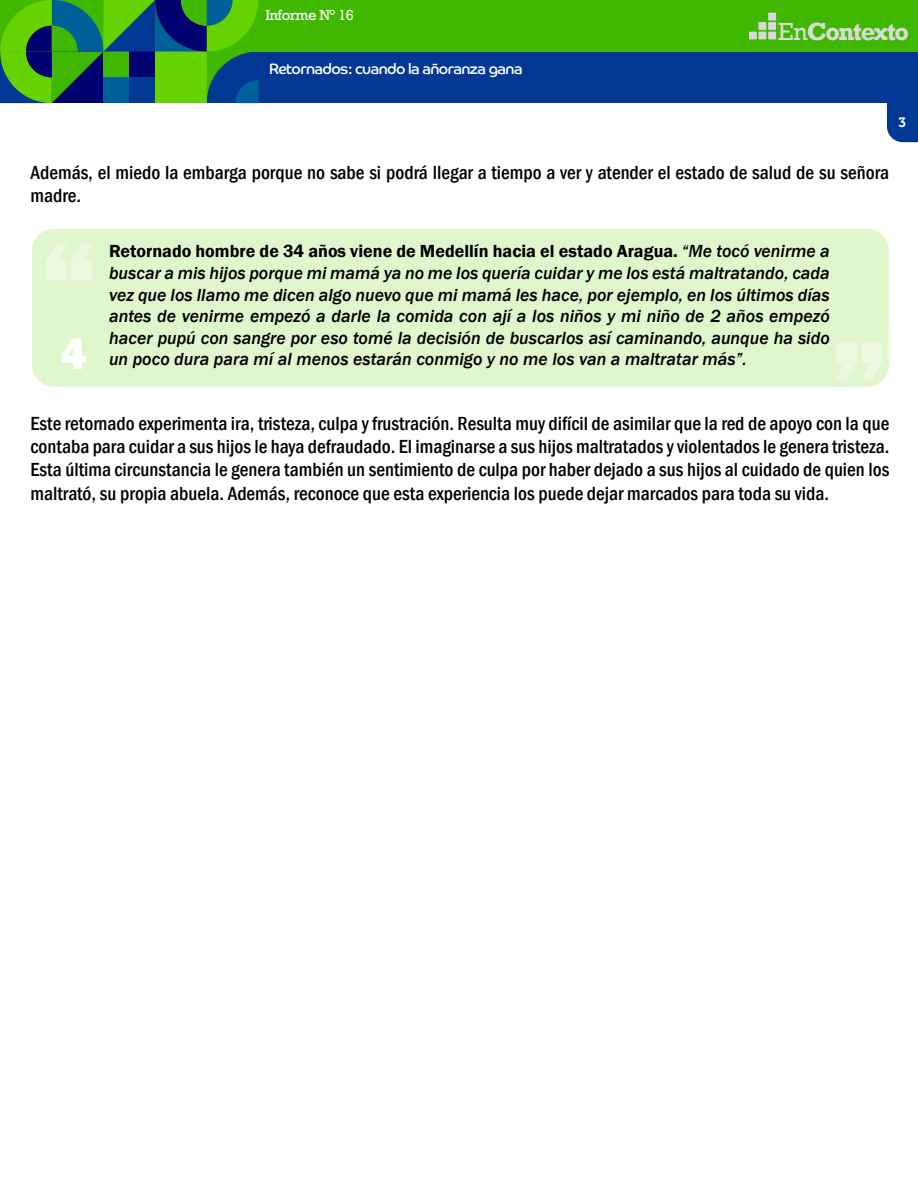
<style>
.page{position:relative;width:918px;height:1188px;background:#fff}
.page>*{position:absolute;margin:0;border:0;box-sizing:border-box;transform-origin:0 0}
.t1{font:800 45px "Franklin Gothic";color:#fff}
.t2{font:700 25.35px "Rockwell";letter-spacing:-.05em;color:#dadada}
.t3{font:500 condensed 19.5px/23.4px "Franklin Gothic";color:#000}
.t4{font:italic 500 18px/21.6px "Franklin Gothic";color:#000;text-align:justify}
.t5{font:15px "Co Headline Corp";letter-spacing:-.035em;color:#fff}
.t6{font:15px "Rockwell";letter-spacing:-.035em;color:#fff}
.t7{font:13.5px "Museo 700";color:#fff}
.s1{font-weight:400}
.s2{font-weight:600;font-style:normal}
</style>
<div class="page">
<div style="left:0;top:0;width:918px;height:103px;background:#003893"></div>
<div style="left:0;top:0;width:918px;height:51px;background:#40b700"></div>
<svg style="left:0;top:0;width:258px;height:103px"></svg>
<div style="left:749px;top:32px;width:8px;height:7px;background:#dadada"></div>
<div style="left:758px;top:32px;width:8px;height:7px;background:#dadada"></div>
<div style="left:768px;top:32px;width:8px;height:7px;background:#dadada"></div>
<div style="left:758px;top:22px;width:8px;height:8px;background:#dadada"></div>
<div style="left:768px;top:22px;width:8px;height:8px;background:#dadada"></div>
<div style="left:768px;top:13px;width:8px;height:7px;background:#dadada"></div>
<svg style="left:887px;top:103px;width:31px;height:39px"></svg>
<div style="left:32px;top:229px;width:857px;height:158px;background:#e0f6cd;border-radius:22px"></div>
<svg style="left:46px;top:244px;width:46px;height:36px"></svg>
<svg style="left:836px;top:343px;width:46px;height:36px"></svg>
<p class="t6" style="left:265px;top:7px;width:90px">Informe N° 16</p>
<p class="t5" style="left:269px;top:60px;width:255px">Retornados: cuando la añoranza gana</p>
<p class="t2" style="left:778px;top:16px;width:133px"><span class="s1">En</span>Contexto</p>
<p class="t7" style="left:898px;top:115px;width:9px">3</p>
<p class="t3" style="left:31px;top:161px;width:860px">Además, el miedo la embarga porque no sabe si podrá llegar a tiempo a ver y atender el estado de salud de su señora madre.</p>
<h1 class="t1" style="left:60px;top:324px;width:28px">4</h1>
<p class="t4" style="left:109px;top:241px;width:722px"><span class="s2">Retornado hombre de 34 años viene de Medellín hacia el estado Aragua.</span> “Me tocó venirme a buscar a mis hijos porque mi mamá ya no me los quería cuidar y me los está maltratando, cada vez que los llamo me dicen algo nuevo que mi mamá les hace, por ejemplo, en los últimos días antes de venirme empezó a darle la comida con ají a los niños y mi niño de 2 años empezó hacer pupú con sangre por eso tomé la decisión de buscarlos así caminando, aunque ha sido</p>
<p class="t4" style="left:109px;top:349px;width:639px">un poco dura para mí al menos estarán conmigo y no me los van a maltratar más”.</p>
<p class="t3" style="left:31px;top:411px;width:860px;text-align:justify">Este retornado experimenta ira, tristeza, culpa y frustración. Resulta muy difícil de asimilar que la red de apoyo con la que contaba para cuidar a sus hijos le haya defraudado. El imaginarse a sus hijos maltratados y violentados le genera tristeza.<br>Esta última circunstancia le genera también un sentimiento de culpa por haber dejado a sus hijos al cuidado de quien los maltrató, su propia abuela. Además, reconoce que esta experiencia los puede dejar marcados para toda su vida.</p>
</div>
